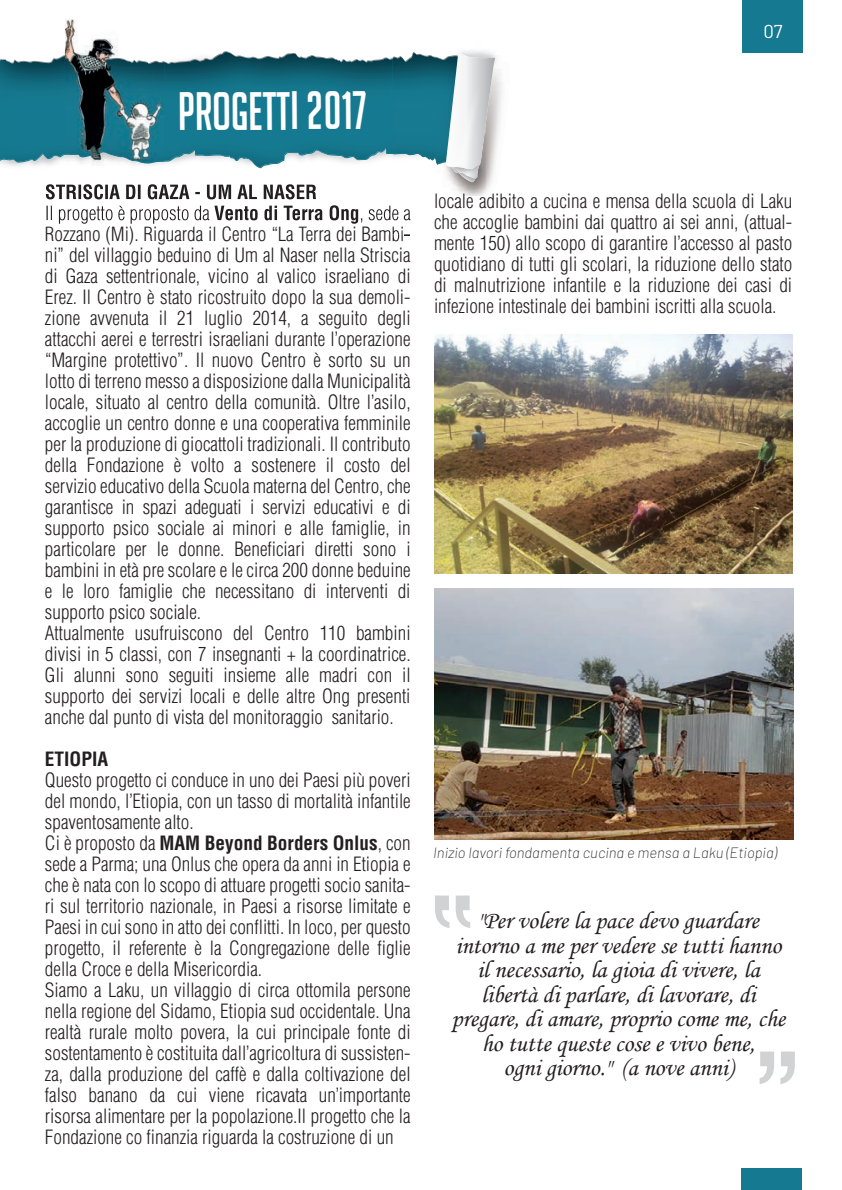
<style>
.page{position:relative;width:842px;height:1190px;background:#fff}
.page>*{position:absolute;margin:0;border:0;box-sizing:border-box;transform-origin:0 0}
.t1{font:52.68px "Big Noodle Titling";letter-spacing:-.01em;color:#fff;scale:.88 1}
.t2{font:24.5px/24.5px "Monotype Corsiva";color:#231f20;text-align:center}
.t3{font:300 condensed 19.25px/21px "Helvetica";color:#231f20}
.t4{font:700 condensed 19.25px "Helvetica";color:#231f20}
.t5{font:18.55px "Barlow";color:#fff}
.t6{font:italic 200 14.88px "Barlow";color:#231f20}
.s1{font-weight:700}
</style>
<div class="page">
<div style="left:741px;top:0;width:61px;height:52px;background:#157a91"></div>
<div style="left:741px;top:1169px;width:60px;height:21px;background:#157a91"></div>
<img style="left:46px;top:184px;width:123px;height:15px">
<img style="left:46px;top:206px;width:123px;height:18px">
<img style="left:46px;top:226px;width:260px;height:1px">
<img style="left:306px;top:184px;width:10px;height:15px">
<img style="left:306px;top:205px;width:52px;height:19px">
<img style="left:361px;top:209px;width:25px;height:14px">
<img style="left:169px;top:184px;width:136px;height:22px">
<img style="left:169px;top:206px;width:41px;height:15px">
<img style="left:214px;top:205px;width:92px;height:16px">
<svg style="left:260px;top:55px;width:132px;height:114px;background:#338395"></svg>
<img style="left:324px;top:57px;width:59px;height:5px">
<img style="left:386px;top:154px;width:6px;height:52px">
<img style="left:386px;top:90px;width:6px;height:59px">
<img style="left:390px;top:95px;width:2px;height:54px">
<svg style="left:385px;top:149px;width:7px;height:5px"></svg>
<img style="left:392px;top:61px;width:53px;height:29px">
<img style="left:392px;top:52px;width:53px;height:9px">
<div style="left:392px;top:90px;width:53px;height:44px;background:#177a91"></div>
<img style="left:392px;top:134px;width:30px;height:87px">
<svg style="left:386px;top:206px;width:23px;height:36px"></svg>
<img style="left:485px;top:95px;width:17px;height:99px">
<img style="left:392px;top:206px;width:18px;height:17px">
<img style="left:422px;top:134px;width:63px;height:62px">
<img style="left:392px;top:163px;width:53px;height:2px">
<img style="left:451px;top:169px;width:23px;height:13px">
<img style="left:392px;top:153px;width:53px;height:10px">
<img style="left:453px;top:169px;width:26px;height:9px">
<img style="left:445px;top:53px;width:50px;height:116px">
<img style="left:65px;top:19px;width:53px;height:32px">
<svg style="left:0;top:51px;width:299px;height:117px;background:#3a8698"></svg>
<img style="left:65px;top:56px;width:99px;height:107px">
<img style="left:65px;top:55px;width:97px;height:107px">
<svg style="left:435px;top:895px;width:35px;height:33px"></svg>
<svg style="left:759px;top:1051px;width:35px;height:33px"></svg>
<img style="left:434px;top:335px;width:357px;height:238px">
<img style="left:434px;top:588px;width:358px;height:252px">
<h1 class="t1" style="left:178px;top:83px;width:216px">PROGETTI 2017</h1>
<p class="t5" style="left:763px;top:20px;width:21px">07</p>
<p class="t3" style="left:45px;top:223px;width:367px">Rozzano (Mi). Riguarda il Centro “La Terra dei Bambi&shy;ni” del villaggio beduino di Um al Naser nella Striscia di Gaza settentrionale, vicino al valico israeliano di Erez. Il Centro è stato ricostruito dopo la sua demoli&shy;zione avvenuta il 21 luglio 2014, a seguito degli attacchi aerei e terrestri israeliani durante l’operazione “Margine protettivo”. Il nuovo Centro è sorto su un lotto di terreno messo a disposizione dalla Municipalità locale, situato al centro della comunità. Oltre l’asilo, accoglie un centro donne e una cooperativa femminile per la produzione di giocattoli tradizionali. Il contributo della Fondazione è volto a sostenere il costo del servizio educativo della Scuola materna del Centro, che garantisce in spazi adeguati i servizi educativi e di supporto psico sociale ai minori e alle famiglie, in particolare per le donne. Beneficiari diretti sono i bambini in età pre scolare e le circa 200 donne beduine e le loro famiglie che necessitano di interventi di supporto psico sociale.<br>Attualmente usufruiscono del Centro 110 bambini divisi in 5 classi, con 7 insegnanti + la coordinatrice.<br>Gli alunni sono seguiti insieme alle madri con il supporto dei servizi locali e delle altre Ong presenti anche dal punto di vista del monitoraggio sanitario.</p>
<p class="t4" style="left:45px;top:747px;width:65px">ETIOPIA</p>
<p class="t3" style="left:45px;top:770px;width:367px">Questo progetto ci conduce in uno dei Paesi più poveri del mondo, l’Etiopia, con un tasso di mortalità infantile spaventosamente alto.<br>Ci è proposto da <span class="s1">MAM Beyond Borders Onlus</span>, con sede a Parma; una Onlus che opera da anni in Etiopia e che è nata con lo scopo di attuare progetti socio sanita&shy;ri sul territorio nazionale, in Paesi a risorse limitate e Paesi in cui sono in atto dei conflitti. In loco, per questo progetto, il referente è la Congregazione delle figlie della Croce e della Misericordia.<br>Siamo a Laku, un villaggio di circa ottomila persone nella regione del Sidamo, Etiopia sud occidentale. Una realtà rurale molto povera, la cui principale fonte di sostentamento è costituita dall’agricoltura di sussisten&shy;za, dalla produzione del caffè e dalla coltivazione del falso banano da cui viene ricavata un’importante risorsa alimentare per la popolazione.Il progetto che la Fondazione co finanzia riguarda la costruzione di un</p>
<p class="t3" style="left:434px;top:190px;width:359px;text-align:justify">locale adibito a cucina e mensa della scuola di Laku che accoglie bambini dai quattro ai sei anni, (attual&shy;mente 150) allo scopo di garantire l’accesso al pasto quotidiano di tutti gli scolari, la riduzione dello stato di malnutrizione infantile e la riduzione dei casi di infezione intestinale dei bambini iscritti alla scuola.</p>
<p class="t6" style="left:433px;top:843px;width:345px">Inizio lavori fondamenta cucina e mensa a Laku (Etiopia)</p>
<p class="t2" style="left:451px;top:908px;width:335px">"Per volere la pace devo guardare intorno a me per vedere se tutti hanno il necessario, la gioia di vivere, la libertà di parlare, di lavorare, di pregare, di amare, proprio come me, che ho tutte queste cose e vivo bene,<br>ogni giorno." (a nove anni)</p>
</div>
